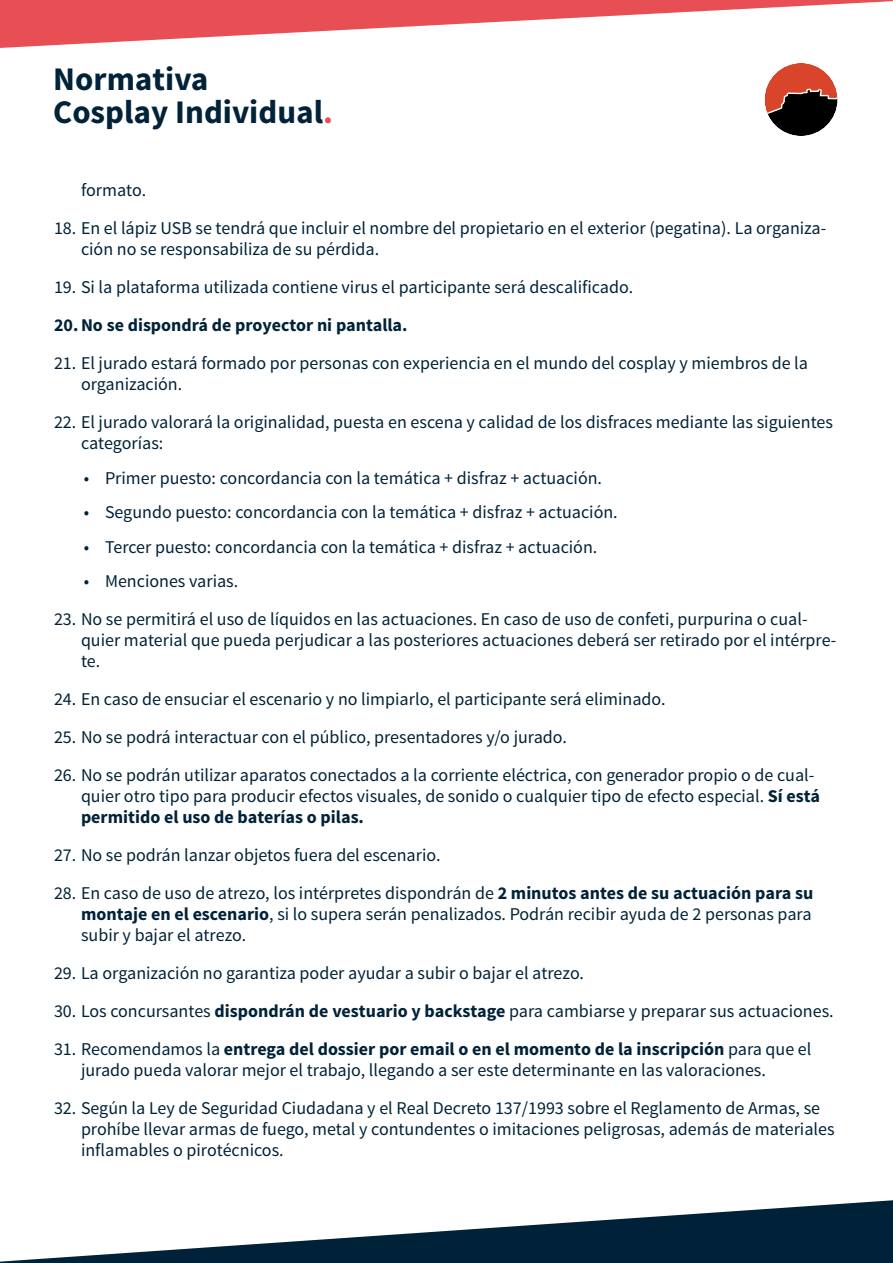
<style>
.page{position:relative;width:893px;height:1263px;background:#fff}
.page>*{position:absolute;margin:0;border:0;box-sizing:border-box;transform-origin:0 0}
.t1{font:700 33px/33px "Source Sans Pro";color:#00233a}
.t2{font:18px/21px "Source Sans Pro";color:#002238}
.t3{font:700 18px "Source Sans Pro";color:#002238}
.s1{color:#e84f55}
.s2{font-weight:700}
</style>
<div class="page">
<svg style="left:0;top:0;width:892px;height:48px;fill:#e84f55"></svg>
<svg style="left:0;top:1204px;width:839px;height:59px;fill:#002238"></svg>
<div style="left:839px;top:1200px;width:54px;height:63px;background:#002238"></div>
<svg style="left:764px;top:63px;width:74px;height:73px"></svg>
<h1 class="t1" style="left:53px;top:64px;width:281px">Normativa<br>Cosplay Individual<span class="s1">.</span></h1>
<p class="t2" style="left:81px;top:180px;width:67px">formato.</p>
<p class="t2" style="left:81px;top:218px;width:747px;text-indent:-27px">18. En el lápiz USB se tendrá que incluir el nombre del propietario en el exterior (pegatina). La organiza&shy;ción no se responsabiliza de su pérdida.</p>
<p class="t2" style="left:54px;top:277px;width:581px">19. Si la plataforma utilizada contiene virus el participante será descalificado.</p>
<p class="t3" style="left:54px;top:314px;width:355px">20.No se dispondrá de proyector ni pantalla.</p>
<p class="t2" style="left:81px;top:353px;width:729px;text-indent:-27px">21. El jurado estará formado por personas con experiencia en el mundo del cosplay y miembros de la organización.</p>
<p class="t2" style="left:81px;top:412px;width:754px;text-indent:-27px">22. El jurado valorará la originalidad, puesta en escena y calidad de los disfraces mediante las siguientes categorías:</p>
<p class="t2" style="left:84px;top:468px;width:520px">• Primer puesto: concordancia con la temática + disfraz + actuación.</p>
<p class="t2" style="left:84px;top:502px;width:535px">• Segundo puesto: concordancia con la temática + disfraz + actuación.</p>
<p class="t2" style="left:84px;top:536px;width:515px">• Tercer puesto: concordancia con la temática + disfraz + actuación.</p>
<p class="t2" style="left:84px;top:571px;width:156px">• Menciones varias.</p>
<p class="t2" style="left:81px;top:609px;width:757px;text-indent:-27px">23. No se permitirá el uso de líquidos en las actuaciones. En caso de uso de confeti, purpurina o cual&shy;quier material que pueda perjudicar a las posteriores actuaciones deberá ser retirado por el intérpre&shy;te.</p>
<p class="t2" style="left:54px;top:689px;width:613px">24. En caso de ensuciar el escenario y no limpiarlo, el participante será eliminado.</p>
<p class="t2" style="left:54px;top:727px;width:514px">25. No se podrá interactuar con el público, presentadores y/o jurado.</p>
<p class="t2" style="left:81px;top:765px;width:741px;text-indent:-27px">26. No se podrán utilizar aparatos conectados a la corriente eléctrica, con generador propio o de cual&shy;quier otro tipo para producir efectos visuales, de sonido o cualquier tipo de efecto especial. <span class="s2">Sí está permitido el uso de baterías o pilas.</span></p>
<p class="t2" style="left:54px;top:845px;width:388px">27. No se podrán lanzar objetos fuera del escenario.</p>
<p class="t2" style="left:81px;top:883px;width:734px;text-align:justify;text-indent:-27px">28. En caso de uso de atrezo, los intérpretes dispondrán de <span class="s2">2 minutos antes de su actuación para su montaje en el escenario</span>, si lo supera serán penalizados. Podrán recibir ayuda de 2 personas para subir y bajar el atrezo.</p>
<p class="t2" style="left:54px;top:963px;width:532px">29. La organización no garantiza poder ayudar a subir o bajar el atrezo.</p>
<p class="t2" style="left:54px;top:1001px;width:781px">30. Los concursantes <span class="s2">dispondrán de vestuario y backstage</span> para cambiarse y preparar sus actuaciones.</p>
<p class="t2" style="left:81px;top:1039px;width:732px;text-indent:-27px">31. Recomendamos la <span class="s2">entrega del dossier por email o en el momento de la inscripción</span> para que el jurado pueda valorar mejor el trabajo, llegando a ser este determinante en las valoraciones.</p>
<p class="t2" style="left:81px;top:1098px;width:755px;text-indent:-27px">32. Según la Ley de Seguridad Ciudadana y el Real Decreto 137/1993 sobre el Reglamento de Armas, se prohíbe llevar armas de fuego, metal y contundentes o imitaciones peligrosas, además de materiales inflamables o pirotécnicos.</p>
</div>
